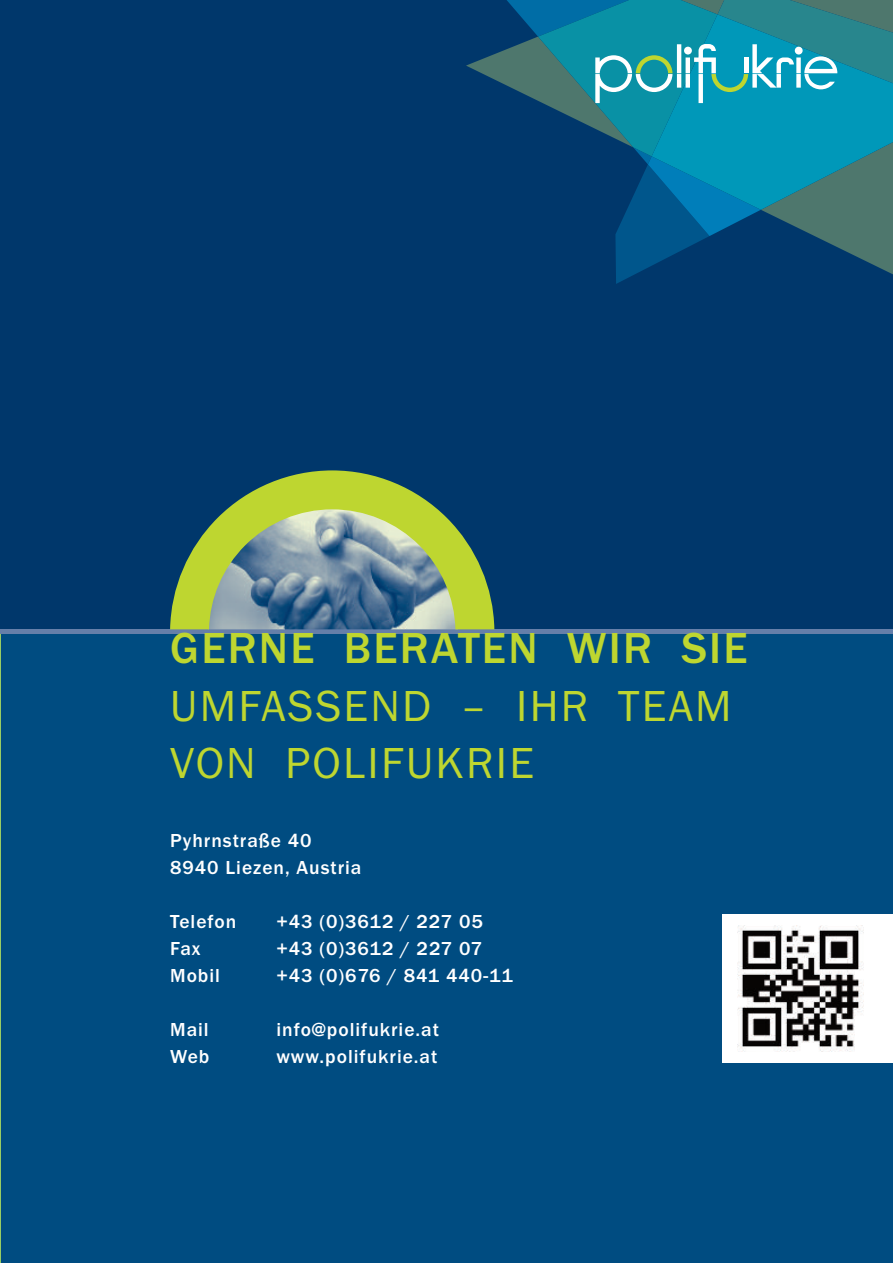
<style>
.page{position:relative;width:893px;height:1263px;background:#00376b}
.page>*{position:absolute;margin:0;border:0;box-sizing:border-box;transform-origin:0 0}
.t1{font:45px/57px "Franklin Gothic";letter-spacing:.05em;color:#bed630}
.t2{font:500 45px "Franklin Gothic";letter-spacing:.05em;color:#bed630}
.t3{font:500 19.5px/27px "Franklin Gothic";letter-spacing:.05em;color:#fff}
</style>
<div class="page">
<hr style="left:0;top:0;width:1px;height:1263px;background:#bed630">
<svg style="left:466px;top:52px;width:33px;height:30px"></svg>
<svg style="left:499px;top:0;width:39px;height:101px"></svg>
<svg style="left:538px;top:0;width:355px;height:284px"></svg>
<div style="left:0;top:629px;width:893px;height:5px;background:#657fa9"></div>
<div style="left:0;top:634px;width:893px;height:629px;background:#004c81"></div>
<div style="left:723px;top:914px;width:170px;height:149px;background:#fff"></div>
<img style="left:737px;top:926px;width:127px;height:126px">
<svg style="left:170px;top:470px;width:324px;height:159px"></svg>
<h1 class="t2" style="left:170px;top:622px;width:579px">GERNE BERATEN WIR SIE</h1>
<h1 class="t1" style="left:170px;top:676px;width:563px">UMFASSEND – IHR TEAM<br>VON POLIFUKRIE</h1>
<p class="t3" style="left:170px;top:827px;width:193px">Pyhrnstraße 40<br>8940 Liezen, Austria</p>
<p class="t3" style="left:170px;top:908px;width:68px">Telefon</p>
<p class="t3" style="left:276px;top:908px;width:208px">+43 (0)3612 / 227 05</p>
<p class="t3" style="left:170px;top:935px;width:32px">Fax</p>
<p class="t3" style="left:276px;top:935px;width:207px">+43 (0)3612 / 227 07</p>
<p class="t3" style="left:170px;top:962px;width:51px">Mobil</p>
<p class="t3" style="left:276px;top:962px;width:238px">+43 (0)676 / 841 440-11</p>
<p class="t3" style="left:170px;top:1016px;width:40px">Mail</p>
<p class="t3" style="left:276px;top:1016px;width:164px">info@polifukrie.at</p>
<p class="t3" style="left:170px;top:1043px;width:41px">Web</p>
<p class="t3" style="left:276px;top:1043px;width:163px">www.polifukrie.at</p>
</div>
